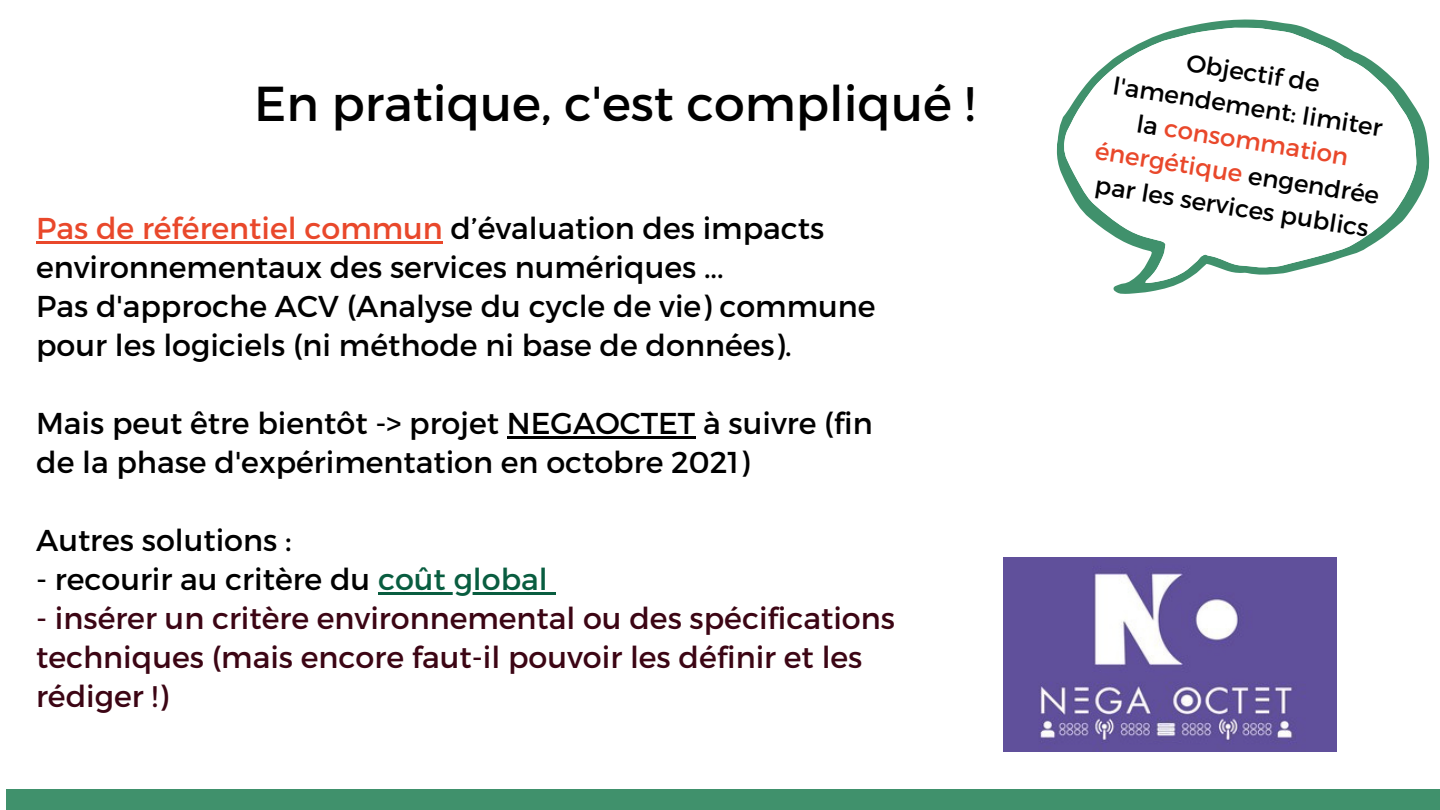
<style>
.page{position:relative;width:1440px;height:810px;background:#fff}
.page>*{position:absolute;margin:0;border:0;box-sizing:border-box;transform-origin:0 0}
.t1{font:49px "Montserrat";color:#000}
.t2{font:30.2px/39px "Montserrat";color:#000}
.t3{font:30.2px/39px "Montserrat";color:#3c0514}
.t4{font:24.5px/33.7px "Montserrat";color:#000;text-align:center}
.s1{color:#e9482b}
.s2{color:#095d40}
</style>
<div class="page">
<div style="left:7px;top:790px;width:1433px;height:20px;background:#40916c"></div>
<hr style="left:36px;top:241px;width:407px;height:3px;background:#e9482b">
<hr style="left:507px;top:436px;width:188px;height:3px;background:#000">
<hr style="left:378px;top:592px;width:178px;height:3px;background:#095d40">
<svg style="left:1056px;top:19px;width:371px;height:275px"></svg>
<img style="left:1004px;top:558px;width:333px;height:194px">
<p class="t4" style="left:1190px;top:45px;width:136px;rotate:9deg">Objectif de</p>
<p class="t4" style="left:1103px;top:99px;width:289px;rotate:9deg">la <span class="s1">consommation énergétique</span> engendrée par les services publics</p>
<p class="t1" style="left:254px;top:72px;width:722px">En pratique, c'est compliqué !</p>
<p class="t4" style="left:1116px;top:67px;width:274px;rotate:9deg">l'amendement: limiter</p>
<p class="t2" style="left:36px;top:207px;width:790px"><span class="s1">Pas de référentiel commun</span> d’évaluation des impacts environnementaux des services numériques ...</p>
<p class="t2" style="left:36px;top:285px;width:841px">Pas d'approche ACV (Analyse du cycle de vie) commune pour les logiciels (ni méthode ni base de données).</p>
<p class="t2" style="left:36px;top:402px;width:838px">Mais peut être bientôt -&gt; projet NEGAOCTET à suivre (fin de la phase d'expérimentation en octobre 2021)</p>
<p class="t2" style="left:36px;top:519px;width:257px">Autres solutions :</p>
<p class="t2" style="left:36px;top:558px;width:513px">- recourir au critère du <span class="s2">coût global</span></p>
<p class="t3" style="left:36px;top:597px;width:860px">- insérer un critère environnemental ou des spécifications techniques (mais encore faut-il pouvoir les définir et les rédiger !)</p>
</div>
